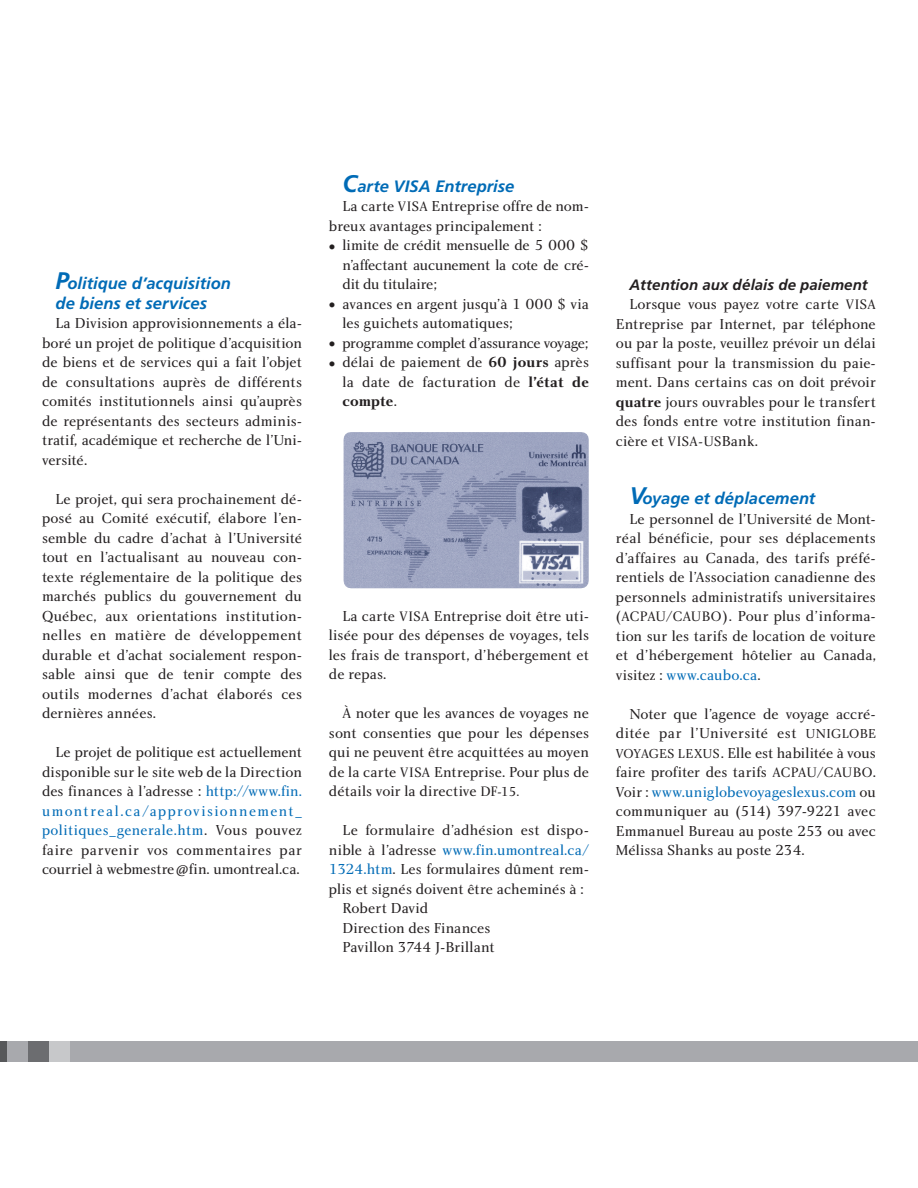
<style>
.page{position:relative;width:918px;height:1188px;background:#fff}
.page>*{position:absolute;margin:0;border:0;box-sizing:border-box;transform-origin:0 0}
.t1{font:italic 700 16.5px/19.5px "Frutiger";color:#006bb6}
.t2{font:15px/19.5px "Charlotte Book Plain";color:#231f20;text-align:justify}
.t3{font:15px "Charlotte Book Plain";letter-spacing:.005em;color:#006bb6}
.t4{font:15px "Charlotte Book Plain";letter-spacing:-.025em;color:#231f20}
.t5{font:italic 700 15px "Frutiger";letter-spacing:.005em;color:#231f20}
.s1{font-size:24px}
.s2{color:#006bb6}
.s3{font-size:14.25px}
.s4{font-family:"Charlotte Bold Plain"}
.s5{font-size:13.5px}
.s6{color:#231f20}
</style>
<div class="page">
<div style="left:0;top:1041px;width:8px;height:21px;background:#57585a"></div>
<div style="left:8px;top:1041px;width:20px;height:21px;background:#a8a9ad"></div>
<div style="left:28px;top:1041px;width:22px;height:21px;background:#6c6d70"></div>
<div style="left:50px;top:1041px;width:20px;height:21px;background:#c7c8ca"></div>
<div style="left:70px;top:1041px;width:848px;height:21px;background:#a8a9ad"></div>
<img style="left:344px;top:432px;width:245px;height:156px">
<p class="t1" style="left:56px;top:274px;width:177px"><span class="s1">P</span>olitique d’acquisition de biens et services</p>
<p class="t2" style="left:42px;top:313px;width:262px;text-indent:14px">La Division approvisionnements a éla&shy;boré un projet de politique d’acquisition de biens et de services qui a fait l’objet de consultations auprès de différents comités institutionnels ainsi qu’auprès de représentants des secteurs adminis&shy;tratif, académique et recherche de l’Uni&shy;versité.</p>
<p class="t2" style="left:42px;top:489px;width:262px;text-indent:14px">Le projet, qui sera prochainement dé&shy;posé au Comité exécutif, élabore l’en&shy;semble du cadre d’achat à l’Université tout en l’actualisant au nouveau con&shy;texte réglementaire de la politique des marchés publics du gouvernement du Québec, aux orientations institution&shy;nelles en matière de développement durable et d’achat socialement respon&shy;sable ainsi que de tenir compte des outils modernes d’achat élaborés ces dernières années.</p>
<p class="t2" style="left:42px;top:742px;width:262px;text-indent:14px">Le projet de politique est actuellement disponible sur le site web de la Direction des finances à l’adresse : <span class="s2">http://www.fin. umontreal.ca/approvisionnement_ politiques_generale.htm</span>. Vous pouvez faire parvenir vos commentaires par courriel à webmestre@fin. umontreal.ca.</p>
<p class="t1" style="left:342px;top:177px;width:173px"><span class="s1">C</span>arte VISA Entreprise</p>
<p class="t2" style="left:329px;top:197px;width:262px;text-indent:14px">La carte <span class="s3">VISA</span> Entreprise offre de nom&shy;breux avantages principalement :</p>
<p class="t2" style="left:342px;top:236px;width:248px;text-indent:-14px">• limite de crédit mensuelle de 5 000 $ n’affectant aucunement la cote de cré&shy;dit du titulaire;</p>
<p class="t2" style="left:342px;top:294px;width:248px;text-indent:-14px">• avances en argent jusqu’à 1 000 $ via les guichets automatiques;</p>
<p class="t4" style="left:329px;top:334px;width:261px">• programme complet d’assurance voyage;</p>
<p class="t2" style="left:342px;top:353px;width:248px;text-indent:-14px">• délai de paiement de <span class="s4">60 jours</span> après la date de facturation de <span class="s4">l’état de compte</span>.</p>
<p class="t2" style="left:329px;top:606px;width:262px;text-indent:14px">La carte <span class="s3">VISA</span> Entreprise doit être uti&shy;lisée pour des dépenses de voyages, tels les frais de transport, d’hébergement et de repas.</p>
<p class="t2" style="left:329px;top:704px;width:262px;text-indent:14px">À noter que les avances de voyages ne sont consenties que pour les dépenses qui ne peuvent être acquittées au moyen de la carte <span class="s3">VISA</span> Entreprise. Pour plus de détails voir la directive <span class="s3">DF</span><span class="s5">-15.</span></p>
<p class="t2" style="left:342px;top:821px;width:248px">Le formulaire d’adhésion est dispo-</p>
<p class="t3" style="left:329px;top:841px;width:262px"><span class="s6">nible à l’adresse</span> www.fin.umontreal.ca/</p>
<p class="t2" style="left:329px;top:860px;width:262px"><span class="s2">1324.htm</span>. Les formulaires dûment rem-</p>
<p class="t2" style="left:329px;top:879px;width:256px">plis et signés doivent être acheminés à :</p>
<p class="t2" style="left:342px;top:899px;width:87px">Robert David</p>
<p class="t2" style="left:342px;top:918px;width:150px">Direction des Finances</p>
<p class="t2" style="left:342px;top:938px;width:154px">Pavillon 3744 J-Brillant</p>
<p class="t5" style="left:629px;top:276px;width:240px">Attention aux délais de paiement</p>
<p class="t2" style="left:629px;top:294px;width:248px">Lorsque vous payez votre carte <span class="s3">VISA</span></p>
<p class="t2" style="left:616px;top:314px;width:262px">Entreprise par Internet, par téléphone</p>
<p class="t2" style="left:616px;top:333px;width:262px">ou par la poste, veuillez prévoir un délai</p>
<p class="t2" style="left:616px;top:353px;width:262px">suffisant pour la transmission du paie-</p>
<p class="t2" style="left:616px;top:372px;width:261px">ment. Dans certains cas on doit prévoir</p>
<p class="t2" style="left:616px;top:392px;width:262px"><span class="s4">quatre</span> jours ouvrables pour le transfert</p>
<p class="t2" style="left:616px;top:411px;width:262px">des fonds entre votre institution finan-</p>
<p class="t2" style="left:616px;top:431px;width:144px">cière et <span class="s3">VISA-US</span>Bank.</p>
<p class="t1" style="left:629px;top:489px;width:187px"><span class="s1">V</span>oyage et déplacement</p>
<p class="t2" style="left:616px;top:509px;width:262px;text-indent:14px">Le personnel de l’Université de Mont&shy;réal bénéficie, pour ses déplacements d’affaires au Canada, des tarifs préfé&shy;rentiels de l’Association canadienne des personnels administratifs universitaires (<span class="s3">ACPAU/CAUBO</span>). Pour plus d’informa&shy;tion sur les tarifs de location de voiture et d’hébergement hôtelier au Canada, visitez : <span class="s2">www.caubo.ca</span>.</p>
<p class="t2" style="left:616px;top:704px;width:262px;text-indent:14px">Noter que l’agence de voyage accré&shy;ditée par l’Université est <span class="s5">UNIGLOBE VOYAGES LEXUS</span>. Elle est habilitée à vous faire profiter des tarifs <span class="s3">ACPAU/CAUBO</span>.<br>Voir : <span class="s2">www.uniglobevoyageslexus.com</span> ou communiquer au (514) 397-9221 avec Emmanuel Bureau au poste 253 ou avec Mélissa Shanks au poste 234.</p>
</div>
